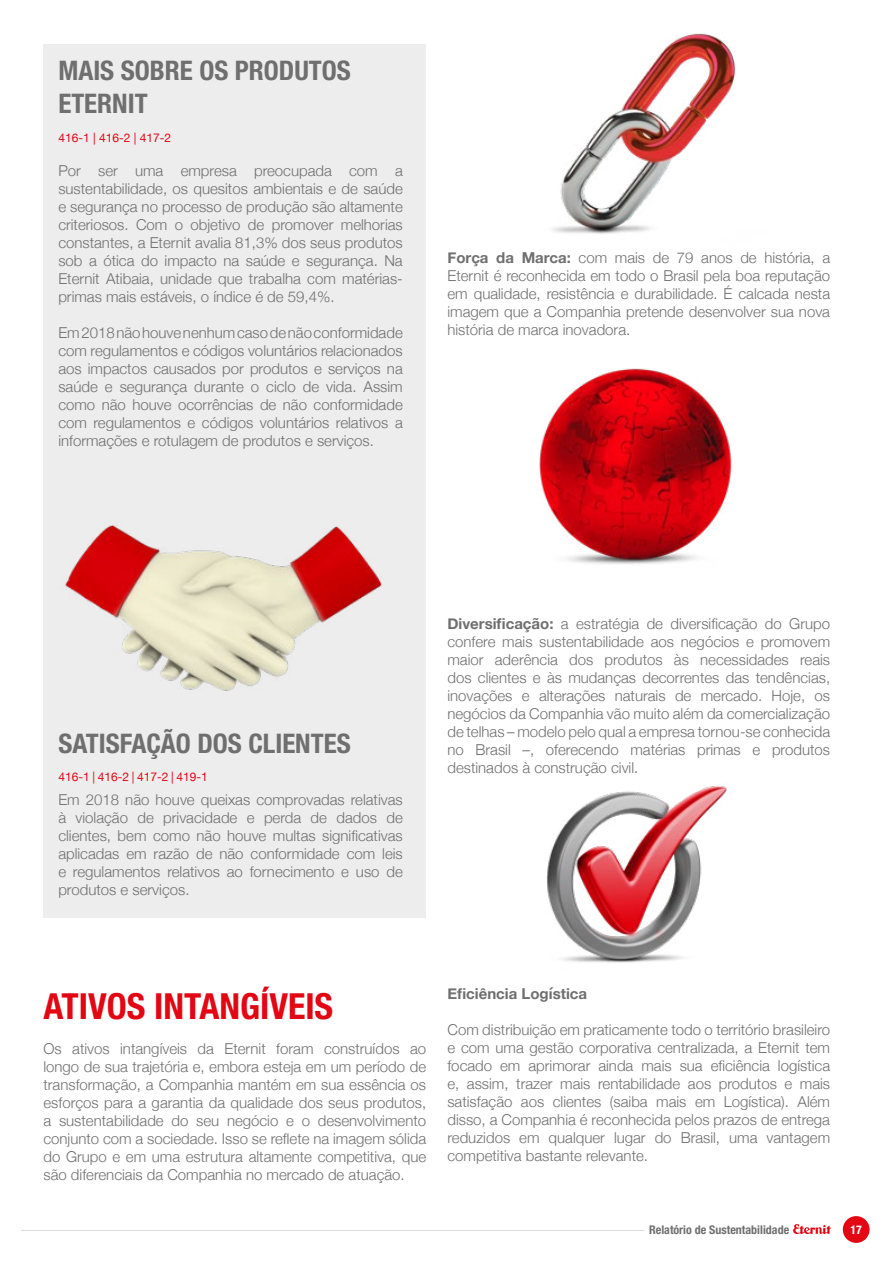
<style>
.page{position:relative;width:893px;height:1263px;background:#fff}
.page>*{position:absolute;margin:0;border:0;box-sizing:border-box;transform-origin:0 0}
.t1{font:700 condensed 36px "Helvetica Neue";color:#e30613}
.t2{font:700 condensed 27px/32.4px "Helvetica Neue";color:#706f6f}
.t3{font:300 15px/18px "Helvetica Neue";color:#706f6f;text-align:justify}
.t4{font:700 15px "Helvetica Neue";color:#706f6f}
.t5{font:12px "Helvetica Neue";color:#e30613}
.t6{font:700 condensed 12px "Helvetica Neue";color:#706f6f}
.t7{font:700 condensed 12px "Helvetica Neue";color:#fff}
.s1{font-weight:700}
</style>
<div class="page">
<div style="left:843px;top:1216px;width:27px;height:27px;background:#e30613;border-radius:50%"></div>
<svg style="left:793px;top:1224px;width:38px;height:10px"></svg>
<hr style="left:21px;top:1230px;width:623px;height:1px;background:#dadada">
<div style="left:43px;top:45px;width:383px;height:873px;background:#ededed"></div>
<img style="left:65px;top:524px;width:317px;height:167px">
<img style="left:546px;top:786px;width:181px;height:177px">
<img style="left:539px;top:368px;width:193px;height:196px">
<img style="left:552px;top:33px;width:184px;height:201px">
<h2 class="t2" style="left:58px;top:54px;width:294px">MAIS SOBRE OS PRODUTOS<br>ETERNIT</h2>
<p class="t5" style="left:58px;top:129px;width:114px">416-1 | 416-2 | 417-2</p>
<p class="t3" style="left:58px;top:161px;width:346px">Por ser uma empresa preocupada com a sustentabilidade, os quesitos ambientais e de saúde e segurança no processo de produção são altamente criteriosos. Com o objetivo de promover melhorias constantes, a Eternit avalia 81,3% dos seus produtos sob a ótica do impacto na saúde e segurança. Na Eternit Atibaia, unidade que trabalha com matérias&shy;primas mais estáveis, o índice é de 59,4%.</p>
<p class="t3" style="left:58px;top:323px;width:346px">Em 2018 não houve nenhum caso de não conformidade com regulamentos e códigos voluntários relacionados aos impactos causados por produtos e serviços na saúde e segurança durante o ciclo de vida. Assim como não houve ocorrências de não conformidade com regulamentos e códigos voluntários relativos a informações e rotulagem de produtos e serviços.</p>
<p class="t3" style="left:447px;top:248px;width:384px"><span class="s1">Força da Marca:</span> com mais de 79 anos de história, a Eternit é reconhecida em todo o Brasil pela boa reputação em qualidade, resistência e durabilidade. É calcada nesta imagem que a Companhia pretende desenvolver sua nova história de marca inovadora.</p>
<h2 class="t2" style="left:58px;top:727px;width:294px">SATISFAÇÃO DOS CLIENTES</h2>
<p class="t5" style="left:58px;top:768px;width:151px">416-1 | 416-2 | 417-2 | 419-1</p>
<p class="t3" style="left:58px;top:790px;width:346px">Em 2018 não houve queixas comprovadas relativas à violação de privacidade e perda de dados de clientes, bem como não houve multas significativas aplicadas em razão de não conformidade com leis e regulamentos relativos ao fornecimento e uso de produtos e serviços.</p>
<p class="t3" style="left:447px;top:613px;width:384px"><span class="s1">Diversificação:</span> a estratégia de diversificação do Grupo confere mais sustentabilidade aos negócios e promovem maior aderência dos produtos às necessidades reais dos clientes e às mudanças decorrentes das tendências, inovações e alterações naturais de mercado. Hoje, os negócios da Companhia vão muito além da comercialização de telhas – modelo pelo qual a empresa tornou-se conhecida no Brasil –, oferecendo matérias primas e produtos destinados à construção civil.</p>
<h1 class="t1" style="left:43px;top:984px;width:291px">ATIVOS INTANGÍVEIS</h1>
<p class="t3" style="left:43px;top:1038px;width:384px">Os ativos intangíveis da Eternit foram construídos ao longo de sua trajetória e, embora esteja em um período de transformação, a Companhia mantém em sua essência os esforços para a garantia da qualidade dos seus produtos, a sustentabilidade do seu negócio e o desenvolvimento conjunto com a sociedade. Isso se reflete na imagem sólida do Grupo e em uma estrutura altamente competitiva, que são diferenciais da Companhia no mercado de atuação.</p>
<p class="t4" style="left:447px;top:982px;width:141px">Eficiência Logística</p>
<p class="t3" style="left:447px;top:1019px;width:384px">Com distribuição em praticamente todo o território brasileiro e com uma gestão corporativa centralizada, a Eternit tem focado em aprimorar ainda mais sua eficiência logística e, assim, trazer mais rentabilidade aos produtos e mais satisfação aos clientes (saiba mais em Logística). Além disso, a Companhia é reconhecida pelos prazos de entrega reduzidos em qualquer lugar do Brasil, uma vantagem competitiva bastante relevante.</p>
<p class="t6" style="left:649px;top:1222px;width:142px">Relatório de Sustentabilidade</p>
<p class="t7" style="left:850px;top:1222px;width:13px">17</p>
</div>
